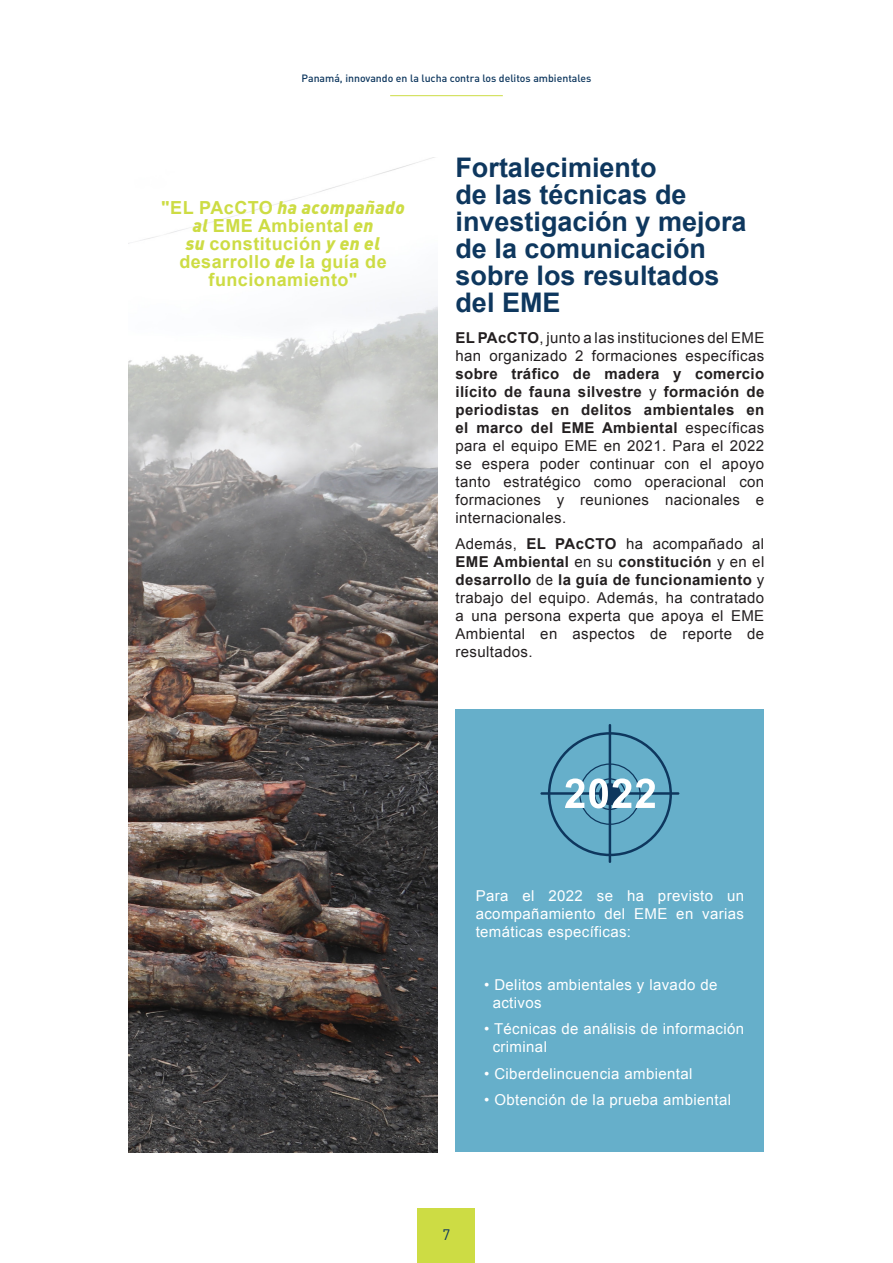
<style>
.page{position:relative;width:893px;height:1263px;background:#fff}
.page>*{position:absolute;margin:0;border:0;box-sizing:border-box;transform-origin:0 0}
.Título_Apartado{font:700 27px/27px "Arial";color:#0e375e}
.cita{font:700 18px/18px "Arial";letter-spacing:.025em;color:#cddc44;text-align:center}
.parrafo{font:15px/18px "Arial";letter-spacing:.025em;color:#231f20;text-align:justify}
.bullets{font:15px/18px "Arial";letter-spacing:.025em;color:#fff}
.parrafo-2{font:15px/18px "Arial";letter-spacing:.025em;color:#fff;text-align:justify}
.t1{font:15px "DIN Pro";color:#0e375e}
.t2{font:500 10.5px "DIN Pro";color:#0e375e}
.s1{font-family:"DIN Pro";font-weight:900;font-style:italic}
.s2{font-weight:700}
</style>
<div class="page">
<hr style="left:390px;top:95px;width:113px;height:1px;background:#cddc44">
<div style="left:455px;top:709px;width:309px;height:442px;background:#66afca"></div>
<hr style="left:609px;top:724px;width:2px;height:139px;background:#0e375e">
<hr style="left:540px;top:792px;width:139px;height:3px;background:#0e375e">
<svg style="left:548px;top:732px;width:124px;height:124px"></svg>
<img style="left:129px;top:157px;width:308px;height:995px">
<div style="left:418px;top:1209px;width:57px;height:54px;background:#cddc44"></div>
<p class="t2" style="left:302px;top:72px;width:291px">Panamá, innovando en la lucha contra los delitos ambientales</p>
<p class="cita" style="left:161px;top:199px;width:245px">"EL PAcCTO <span class="s1">ha acompañado al</span> EME Ambiental <span class="s1">en<br>su</span> constitución <span class="s1">y en el </span>desarrollo <span class="s1">de</span> la guía de funcionamiento"</p>
<p class="Título_Apartado" style="left:455px;top:155px;width:293px">Fortalecimiento<br>de las técnicas de investigación y mejora de la comunicación sobre los resultados del EME</p>
<p class="parrafo" style="left:455px;top:329px;width:310px"><span class="s2">EL PAcCTO</span>, junto a las instituciones del EME han organizado 2 formaciones específicas <span class="s2">sobre tráfico de madera y comercio ilícito de fauna silvestre</span> y <span class="s2">formación de periodistas en delitos ambientales en el marco del EME Ambiental</span> específicas para el equipo EME en 2021. Para el 2022 se espera poder continuar con el apoyo tanto estratégico como operacional con formaciones y reuniones nacionales e internacionales.</p>
<p class="parrafo" style="left:455px;top:535px;width:310px">Además, <span class="s2">EL PAcCTO</span> ha acompañado al <span class="s2">EME Ambiental</span> en su <span class="s2">constitución</span> y en el <span class="s2">desarrollo</span> de <span class="s2">la guía de funcionamiento</span> y trabajo del equipo. Además, ha contratado a una persona experta que apoya el EME Ambiental en aspectos de reporte de resultados.</p>
<p class="parrafo-2" style="left:476px;top:886px;width:270px">Para el 2022 se ha previsto un acompañamiento del EME en varias temáticas específicas:</p>
<p class="bullets" style="left:493px;top:975px;width:226px;text-indent:-9px">• Delitos ambientales y lavado de activos</p>
<p class="bullets" style="left:493px;top:1020px;width:253px;text-indent:-9px">• Técnicas de análisis de información criminal</p>
<p class="bullets" style="left:484px;top:1064px;width:210px">• Ciberdelincuencia ambiental</p>
<p class="bullets" style="left:484px;top:1091px;width:248px">• Obtención de la prueba ambiental</p>
<p class="t1" style="left:443px;top:1222px;width:9px">7</p>
</div>
